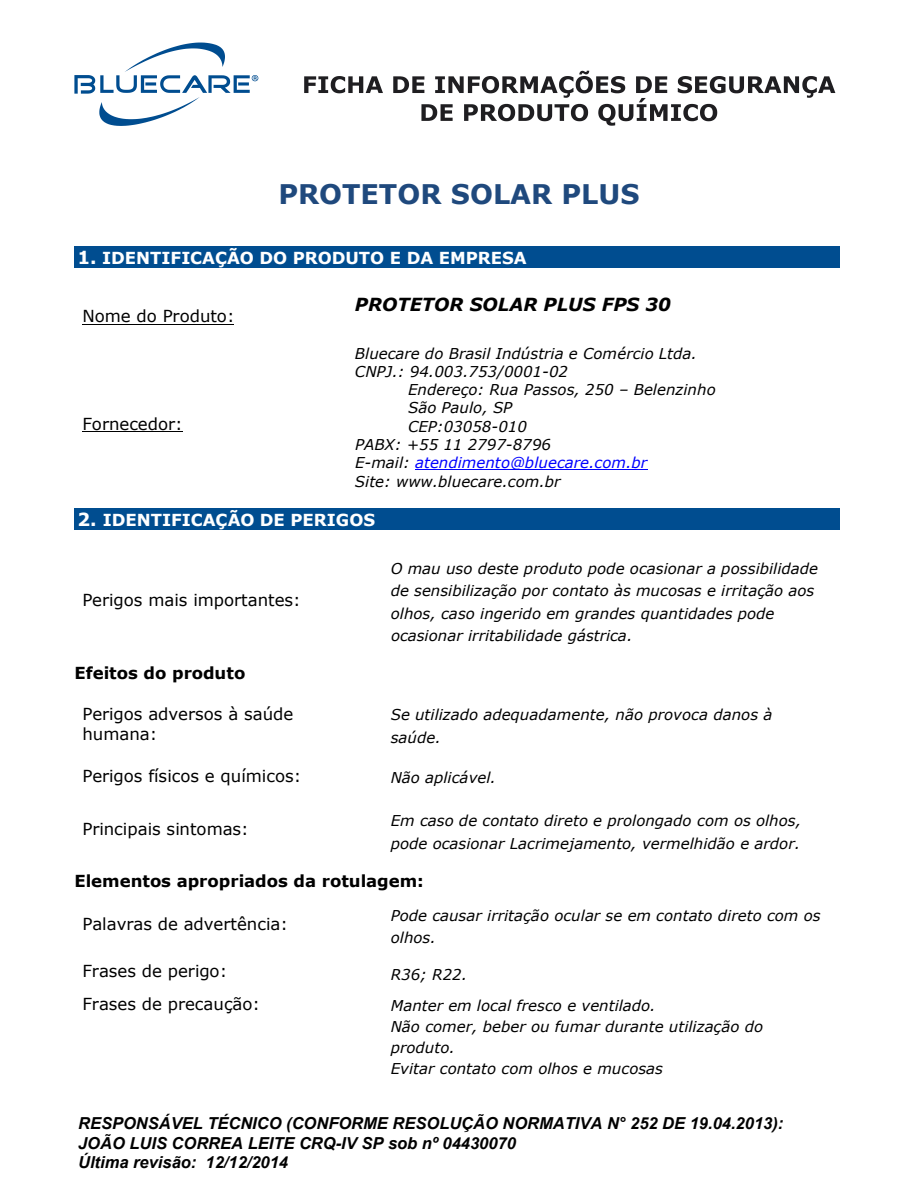
<style>
.page{position:relative;width:918px;height:1188px;background:#fff}
.page>*{position:absolute;margin:0;border:0;box-sizing:border-box;transform-origin:0 0}
.t1{font:700 27px "Verdana";color:#1f497d}
.t2{font:italic 700 18px "Verdana";color:#000}
.t3{font:16.5px/20px "Verdana";color:#000}
.t4{font:italic 700 16.5px/19.8px "Arial";color:#000}
.t5{font:700 16.5px "Verdana";color:#fff}
.t6{font:700 16.5px "Verdana";color:#000}
.t7{font:italic 15px/22.5px "Verdana";color:#000}
.t8{font:italic 15px "Verdana";color:#00f}
.s1{font-size:18px}
.s2{color:#000}
</style>
<div class="page">
<svg style="left:74px;top:43px;width:184px;height:83px"></svg>
<svg style="left:304px;top:76px;width:79px;height:17px"></svg>
<svg style="left:393px;top:71px;width:442px;height:55px"></svg>
<hr style="left:74px;top:246px;width:3px;height:22px;background:#004d90">
<hr style="left:837px;top:246px;width:3px;height:22px;background:#004d90">
<div style="left:77px;top:246px;width:760px;height:22px;background:#004d90"></div>
<hr style="left:82px;top:324px;width:152px;height:1px;background:#000">
<hr style="left:82px;top:431px;width:101px;height:1px;background:#000">
<hr style="left:415px;top:469px;width:232px;height:1px;background:#00f">
<hr style="left:74px;top:508px;width:3px;height:22px;background:#004d90">
<hr style="left:837px;top:508px;width:3px;height:22px;background:#004d90">
<div style="left:77px;top:508px;width:760px;height:22px;background:#004d90"></div>
<h1 class="t1" style="left:278px;top:177px;width:363px">PROTETOR SOLAR PLUS</h1>
<p class="t5" style="left:77px;top:248px;width:451px"><span class="s1">1.</span> IDENTIFICAÇÃO DO PRODUTO E DA EMPRESA</p>
<p class="t2" style="left:355px;top:293px;width:318px">PROTETOR SOLAR PLUS FPS 30</p>
<p class="t3" style="left:82px;top:306px;width:154px">Nome do Produto:</p>
<p class="t7" style="left:355px;top:342px;width:343px">Bluecare do Brasil Indústria e Comércio Ltda.</p>
<p class="t7" style="left:355px;top:360px;width:215px">CNPJ.: 94.003.753/0001-02</p>
<p class="t7" style="left:408px;top:378px;width:309px">Endereço: Rua Passos, 250 – Belenzinho</p>
<p class="t7" style="left:408px;top:396px;width:106px">São Paulo, SP</p>
<p class="t7" style="left:408px;top:415px;width:120px">CEP:03058-010</p>
<p class="t7" style="left:355px;top:433px;width:198px">PABX: +55 11 2797-8796</p>
<p class="t8" style="left:355px;top:453px;width:294px"><span class="s2">E-mail:</span> atendimento@bluecare.com.br</p>
<p class="t7" style="left:355px;top:469px;width:207px">Site: www.bluecare.com.br</p>
<p class="t5" style="left:77px;top:509px;width:299px"><span class="s1">2.</span> IDENTIFICAÇÃO DE PERIGOS</p>
<p class="t3" style="left:82px;top:413px;width:102px">Fornecedor:</p>
<p class="t3" style="left:82px;top:589px;width:220px">Perigos mais importantes:</p>
<p class="t7" style="left:391px;top:556px;width:429px">O mau uso deste produto pode ocasionar a possibilidade de sensibilização por contato às mucosas e irritação aos olhos, caso ingerido em grandes quantidades pode ocasionar irritabilidade gástrica.</p>
<p class="t6" style="left:74px;top:662px;width:173px">Efeitos do produto</p>
<p class="t3" style="left:82px;top:703px;width:212px">Perigos adversos à saúde humana:</p>
<p class="t7" style="left:391px;top:703px;width:383px">Se utilizado adequadamente, não provoca danos à saúde.</p>
<p class="t3" style="left:82px;top:765px;width:220px">Perigos físicos e químicos:</p>
<p class="t7" style="left:391px;top:766px;width:107px">Não aplicável.</p>
<p class="t3" style="left:82px;top:819px;width:168px">Principais sintomas:</p>
<p class="t7" style="left:391px;top:809px;width:412px">Em caso de contato direto e prolongado com os olhos, pode ocasionar Lacrimejamento, vermelhidão e ardor.</p>
<p class="t6" style="left:74px;top:870px;width:351px">Elementos apropriados da rotulagem:</p>
<p class="t3" style="left:82px;top:914px;width:207px">Palavras de advertência:</p>
<p class="t7" style="left:391px;top:904px;width:431px">Pode causar irritação ocular se em contato direto com os olhos.</p>
<p class="t3" style="left:82px;top:960px;width:146px">Frases de perigo:</p>
<p class="t7" style="left:391px;top:963px;width:78px">R36; R22.</p>
<p class="t3" style="left:82px;top:993px;width:179px">Frases de precaução:</p>
<p class="t7" style="left:391px;top:995px;width:374px;line-height:21px">Manter em local fresco e ventilado.<br>Não comer, beber ou fumar durante utilização do produto.<br>Evitar contato com olhos e mucosas</p>
<p class="t4" style="left:78px;top:1114px;width:707px">RESPONSÁVEL TÉCNICO (CONFORME RESOLUÇÃO NORMATIVA N° 252 DE 19.04.2013):<br>JOÃO LUIS CORREA LEITE CRQ-IV SP sob nº 04430070<br>Última revisão: 12/12/2014</p>
</div>
